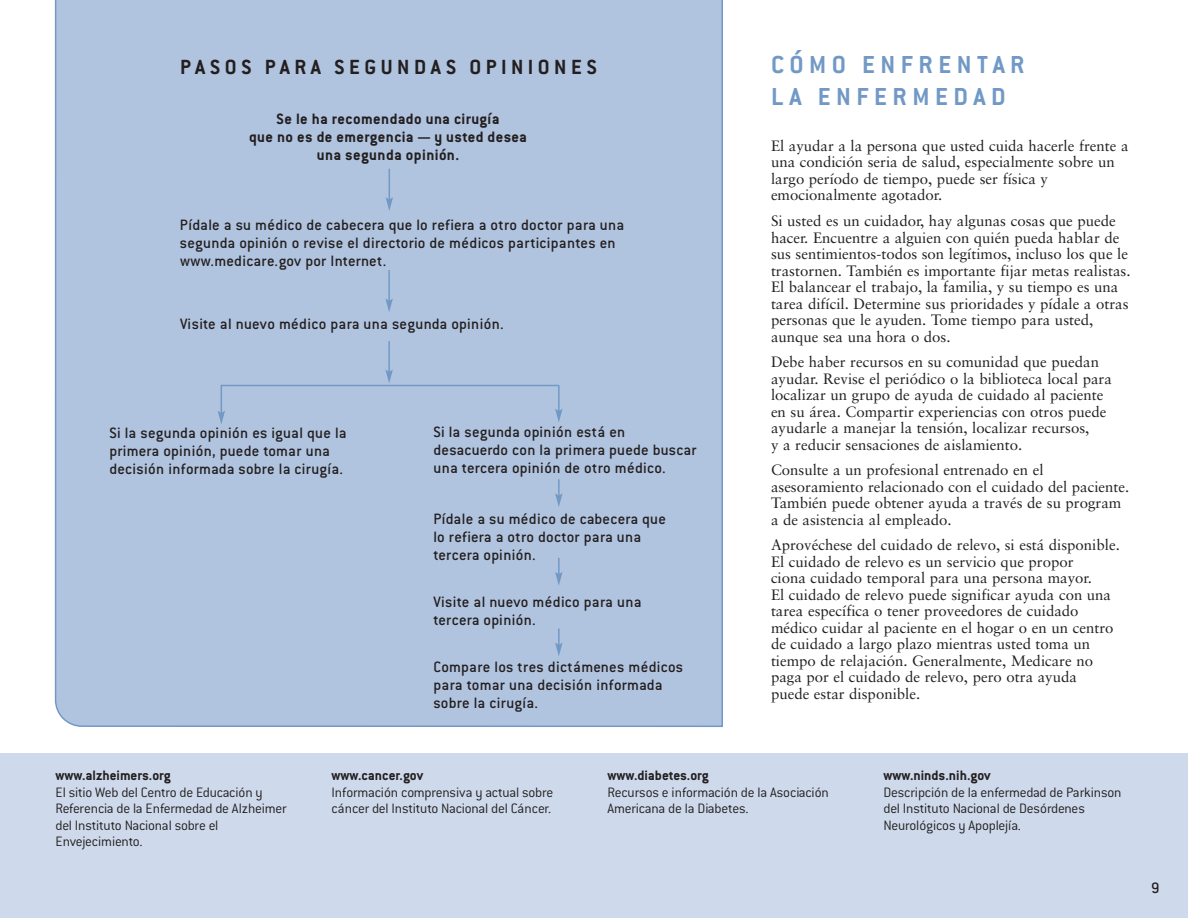
<style>
.page{position:relative;width:1188px;height:918px;background:#fff}
.page>*{position:absolute;margin:0;border:0;box-sizing:border-box;transform-origin:0 0}
.t1{font:700 27px/32.4px "Conduit ITC";letter-spacing:.205em;color:#7299c6}
.t2{font:700 22.5px "Conduit ITC";letter-spacing:.205em;color:#231f20}
.t3{font:500 16.5px/18px "Conduit ITC";letter-spacing:.015em;color:#231f20}
.t4{font:700 16.5px/18px "Conduit ITC";letter-spacing:.025em;color:#231f20;text-align:center}
.t5{font:15px/16.5px "Sabon";color:#231f20}
.t6{font:300 15px "Conduit ITC";letter-spacing:-.015em;color:#231f20}
.t7{font:700 15px "Conduit ITC";color:#231f20}
</style>
<div class="page">
<div style="left:0;top:753px;width:1188px;height:165px;background:#cedaeb"></div>
<div style="left:55px;top:0;width:668px;height:727px;background:#b1c4df"></div>
<hr style="left:389px;top:169px;width:1px;height:31px;background:#7299c6">
<svg style="left:386px;top:197px;width:7px;height:14px"></svg>
<hr style="left:221px;top:385px;width:338px;height:1px;background:#7299c6">
<svg style="left:218px;top:385px;width:7px;height:40px"></svg>
<hr style="left:558px;top:385px;width:2px;height:26px;background:#7299c6">
<svg style="left:555px;top:409px;width:8px;height:14px"></svg>
<svg style="left:555px;top:479px;width:8px;height:28px"></svg>
<svg style="left:555px;top:558px;width:8px;height:28px"></svg>
<svg style="left:555px;top:628px;width:8px;height:28px"></svg>
<hr style="left:388px;top:270px;width:2px;height:31px;background:#7299c6">
<svg style="left:385px;top:298px;width:8px;height:14px"></svg>
<hr style="left:388px;top:341px;width:2px;height:31px;background:#7299c6">
<svg style="left:385px;top:370px;width:8px;height:13px"></svg>
<p class="t2" style="left:180px;top:60px;width:418px">PASOS PARA SEGUNDAS OPINIONES</p>
<p class="t4" style="left:249px;top:111px;width:280px">Se le ha recomendado una cirugía<br>que no es de emergencia — y usted desea una segunda opinión.</p>
<p class="t3" style="left:180px;top:217px;width:446px">Pídale a su médico de cabecera que lo refiera a otro doctor para una segunda opinión o revise el directorio de médicos participantes en www.medicare.gov por Internet.</p>
<p class="t3" style="left:180px;top:317px;width:325px">Visite al nuevo médico para una segunda opinión.</p>
<p class="t3" style="left:110px;top:426px;width:239px">Si la segunda opinión es igual que la primera opinión, puede tomar una decisión informada sobre la cirugía.</p>
<p class="t3" style="left:433px;top:424px;width:265px">Si la segunda opinión está en desacuerdo con la primera puede buscar una tercera opinión de otro médico.</p>
<p class="t3" style="left:433px;top:512px;width:234px">Pídale a su médico de cabecera que lo refiera a otro doctor para una tercera opinión.</p>
<p class="t3" style="left:433px;top:594px;width:210px">Visite al nuevo médico para una tercera opinión.</p>
<p class="t3" style="left:433px;top:660px;width:251px">Compare los tres dictámenes médicos para tomar una decisión informada sobre la cirugía.</p>
<p class="t1" style="left:771px;top:51px;width:255px">CÓMO ENFRENTAR<br>LA ENFERMEDAD</p>
<p class="t5" style="left:771px;top:139px;width:359px">El ayudar a la persona que usted cuida hacerle frente a una condición seria de salud, especialmente sobre un largo período de tiempo, puede ser física y emocionalmente agotador.</p>
<p class="t5" style="left:771px;top:214px;width:361px">Si usted es un cuidador, hay algunas cosas que puede hacer. Encuentre a alguien con quién pueda hablar de sus sentimientos-todos son legítimos, incluso los que le trastornen. También es importante fijar metas realistas.<br>El balancear el trabajo, la familia, y su tiempo es una tarea difícil. Determine sus prioridades y pídale a otras personas que le ayuden. Tome tiempo para usted, aunque sea una hora o dos.</p>
<p class="t5" style="left:771px;top:355px;width:342px">Debe haber recursos en su comunidad que puedan ayudar. Revise el periódico o la biblioteca local para localizar un grupo de ayuda de cuidado al paciente en su área. Compartir experiencias con otros puede ayudarle a manejar la tensión, localizar recursos,<br>y a reducir sensaciones de aislamiento.</p>
<p class="t5" style="left:771px;top:463px;width:360px">Consulte a un profesional entrenado en el asesoramiento relacionado con el cuidado del paciente.<br>También puede obtener ayuda a través de su program a de asistencia al empleado.</p>
<p class="t5" style="left:771px;top:538px;width:350px">Aprovéchese del cuidado de relevo, si está disponible.<br>El cuidado de relevo es un servicio que propor<br>ciona cuidado temporal para una persona mayor.<br>El cuidado de relevo puede significar ayuda con una tarea específica o tener proveedores de cuidado médico cuidar al paciente en el hogar o en un centro de cuidado a largo plazo mientras usted toma un tiempo de relajación. Generalmente, Medicare no paga por el cuidado de relevo, pero otra ayuda<br>puede estar disponible.</p>
<p class="t7" style="left:56px;top:771px;width:117px">www.alzheimers.org</p>
<p class="t7" style="left:332px;top:771px;width:93px">www.cancer.gov</p>
<p class="t7" style="left:608px;top:771px;width:103px">www.diabetes.org</p>
<p class="t7" style="left:884px;top:771px;width:109px">www.ninds.nih.gov</p>
<p class="t6" style="left:55px;top:788px;width:209px">El sitio Web del Centro de Educación y</p>
<p class="t6" style="left:331px;top:788px;width:223px">Información comprensiva y actual sobre</p>
<p class="t6" style="left:607px;top:788px;width:223px">Recursos e información de la Asociación</p>
<p class="t6" style="left:883px;top:788px;width:239px">Descripción de la enfermedad de Parkinson</p>
<p class="t6" style="left:55px;top:804px;width:233px">Referencia de la Enfermedad de Alzheimer</p>
<p class="t6" style="left:331px;top:804px;width:221px">cáncer del Instituto Nacional del Cáncer.</p>
<p class="t6" style="left:607px;top:804px;width:143px">Americana de la Diabetes.</p>
<p class="t6" style="left:883px;top:804px;width:203px">del Instituto Nacional de Desórdenes</p>
<p class="t6" style="left:55px;top:821px;width:164px">del Instituto Nacional sobre el</p>
<p class="t6" style="left:883px;top:821px;width:139px">Neurológicos y Apoplejía.</p>
<p class="t6" style="left:55px;top:837px;width:89px">Envejecimiento.</p>
<p class="t3" style="left:1151px;top:881px;width:10px">9</p>
</div>
